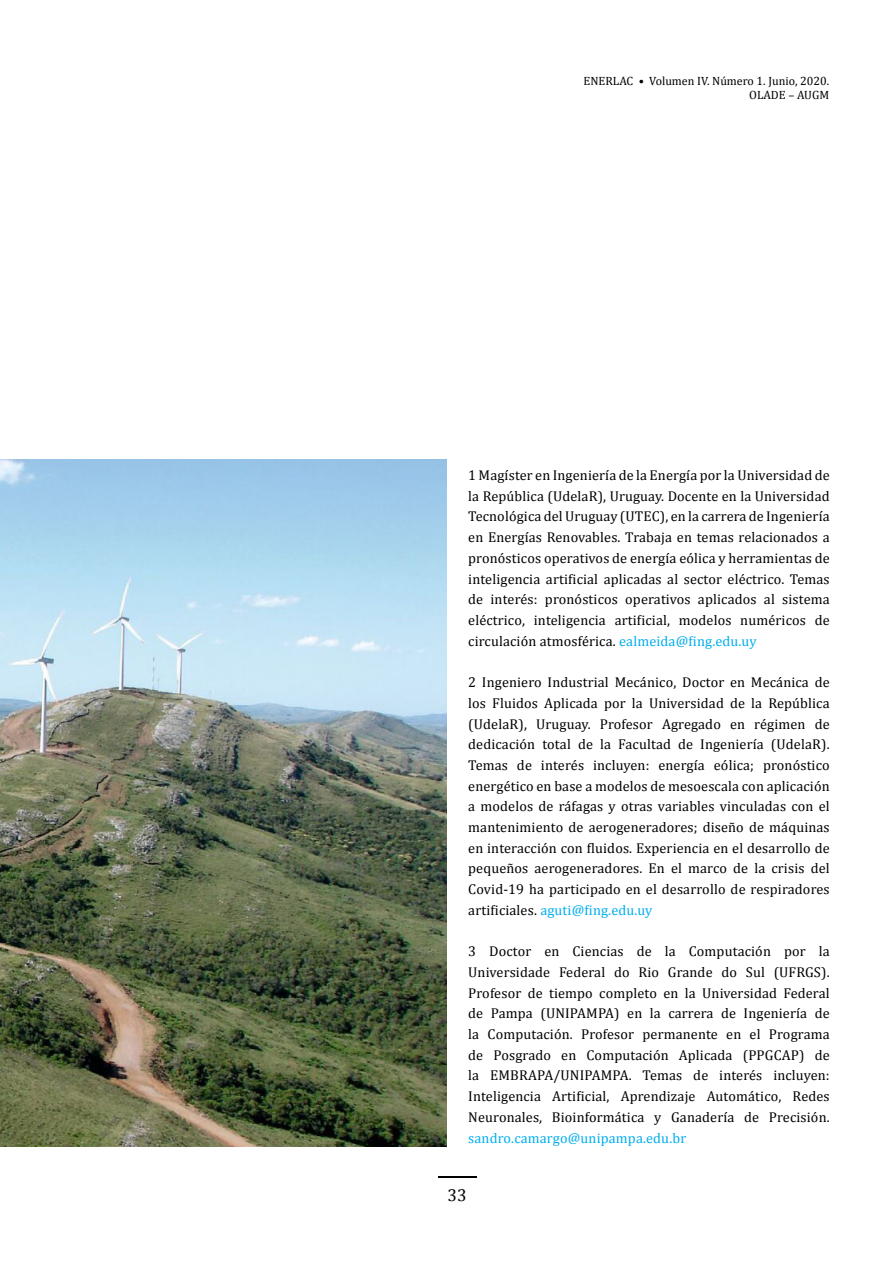
<style>
.page{position:relative;width:893px;height:1263px;background:#fff}
.page>*{position:absolute;margin:0;border:0;box-sizing:border-box;transform-origin:0 0}
.t1{font:17.25px "Cambria";color:#000}
.t2{font:14.25px/20.7px "Cambria";letter-spacing:.01em;color:#000;text-align:justify}
.t3{font:14.25px "Cambria";letter-spacing:.01em;color:#00aeef}
.t4{font:12px/14.4px "Cambria";color:#000;text-align:right}
.s1{color:#00aeef}
</style>
<div class="page">
<hr style="left:438px;top:1177px;width:38px;height:1px;background:#000">
<img style="left:0;top:459px;width:446px;height:687px">
<p class="t4" style="left:583px;top:73px;width:247px">ENERLAC • Volumen IV. Número 1. Junio, 2020.<br>OLADE – AUGM</p>
<p class="t2" style="left:468px;top:465px;width:363px">1 Magíster en Ingeniería de la Energía por la Universidad de la República (UdelaR), Uruguay. Docente en la Universidad Tecnológica del Uruguay (UTEC), en la carrera de Ingeniería en Energías Renovables. Trabaja en temas relacionados a pronósticos operativos de energía eólica y herramientas de inteligencia artificial aplicadas al sector eléctrico. Temas de interés: pronósticos operativos aplicados al sistema eléctrico, inteligencia artificial, modelos numéricos de circulación atmosférica. <span class="s1">ealmeida@fing.edu.uy</span></p>
<p class="t2" style="left:468px;top:672px;width:363px">2 Ingeniero Industrial Mecánico, Doctor en Mecánica de los Fluidos Aplicada por la Universidad de la República (UdelaR), Uruguay. Profesor Agregado en régimen de dedicación total de la Facultad de Ingeniería (UdelaR).<br>Temas de interés incluyen: energía eólica; pronóstico energético en base a modelos de mesoescala con aplicación a modelos de ráfagas y otras variables vinculadas con el mantenimiento de aerogeneradores; diseño de máquinas en interacción con fluidos. Experiencia en el desarrollo de pequeños aerogeneradores. En el marco de la crisis del Covid-19 ha participado en el desarrollo de respiradores artificiales. <span class="s1">aguti@fing.edu.uy</span></p>
<p class="t2" style="left:468px;top:941px;width:363px">3 Doctor en Ciencias de la Computación por la Universidade Federal do Rio Grande do Sul (UFRGS).<br>Profesor de tiempo completo en la Universidad Federal de Pampa (UNIPAMPA) en la carrera de Ingeniería de la Computación. Profesor permanente en el Programa de Posgrado en Computación Aplicada (PPGCAP) de la EMBRAPA/UNIPAMPA. Temas de interés incluyen:<br>Inteligencia Artificial, Aprendizaje Automático, Redes Neuronales, Bioinformática y Ganadería de Precisión.</p>
<p class="t3" style="left:468px;top:1129px;width:219px">sandro.camargo@unipampa.edu.br</p>
<p class="t1" style="left:448px;top:1185px;width:21px">33</p>
</div>
